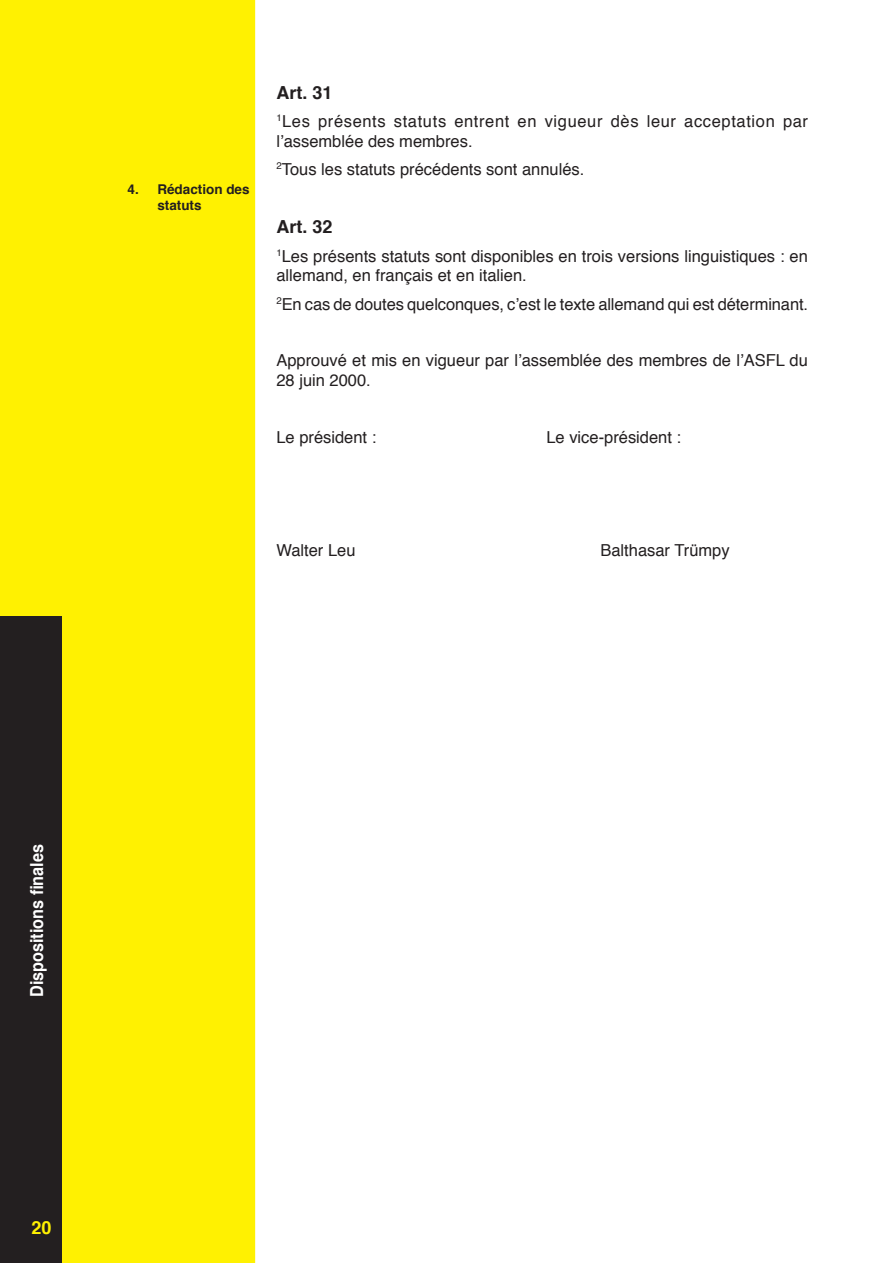
<style>
.page{position:relative;width:893px;height:1263px;background:#fff}
.page>*{position:absolute;margin:0;border:0;box-sizing:border-box;transform-origin:0 0}
.t1{font:700 18px "Helvetica";color:#fff;scale:.9 1}
.t2{font:700 18px "Helvetica";color:#231f20}
.t3{font:700 18px "Helvetica";color:#fff101}
.t4{font:16.5px/19.8px "Helvetica";color:#231f20}
.t5{font:16.5px/19.8px "Helvetica";letter-spacing:.04em;color:#231f20}
.t6{font:700 13.5px/16.2px "Helvetica";color:#231f20}
</style>
<div class="page">
<div style="left:0;top:0;width:255px;height:1263px;background:#fff101"></div>
<div style="left:0;top:616px;width:62px;height:647px;background:#231f20"></div>
<p class="t6" style="left:157px;top:181px;width:94px;text-indent:-30px">4. Rédaction des statuts</p>
<p class="t2" style="left:276px;top:78px;width:58px">Art. 31</p>
<p class="t5" style="left:276px;top:112px;width:533px"><sup>1</sup>Les présents statuts entrent en vigueur dès leur acceptation par l’assemblée des membres.</p>
<p class="t4" style="left:276px;top:160px;width:310px"><sup>2</sup>Tous les statuts précédents sont annulés.</p>
<p class="t2" style="left:276px;top:212px;width:58px">Art. 32</p>
<p class="t4" style="left:276px;top:246px;width:533px"><sup>1</sup>Les présents statuts sont disponibles en trois versions linguistiques : en allemand, en français et en italien.</p>
<p class="t4" style="left:276px;top:294px;width:533px"><sup>2</sup>En cas de doutes quelconques, c’est le texte allemand qui est déterminant.</p>
<p class="t4" style="left:276px;top:351px;width:533px">Approuvé et mis en vigueur par l’assemblée des membres de l’ASFL du<br>28 juin 2000.</p>
<p class="t4" style="left:276px;top:427px;width:101px">Le président :</p>
<p class="t4" style="left:546px;top:427px;width:136px">Le vice-président :</p>
<p class="t4" style="left:276px;top:540px;width:81px">Walter Leu</p>
<p class="t4" style="left:600px;top:540px;width:131px">Balthasar Trümpy</p>
<p class="t1" style="left:22px;top:997px;width:172px;rotate:-90deg">Dispositions finales</p>
<p class="t3" style="left:31px;top:1213px;width:22px">20</p>
</div>
